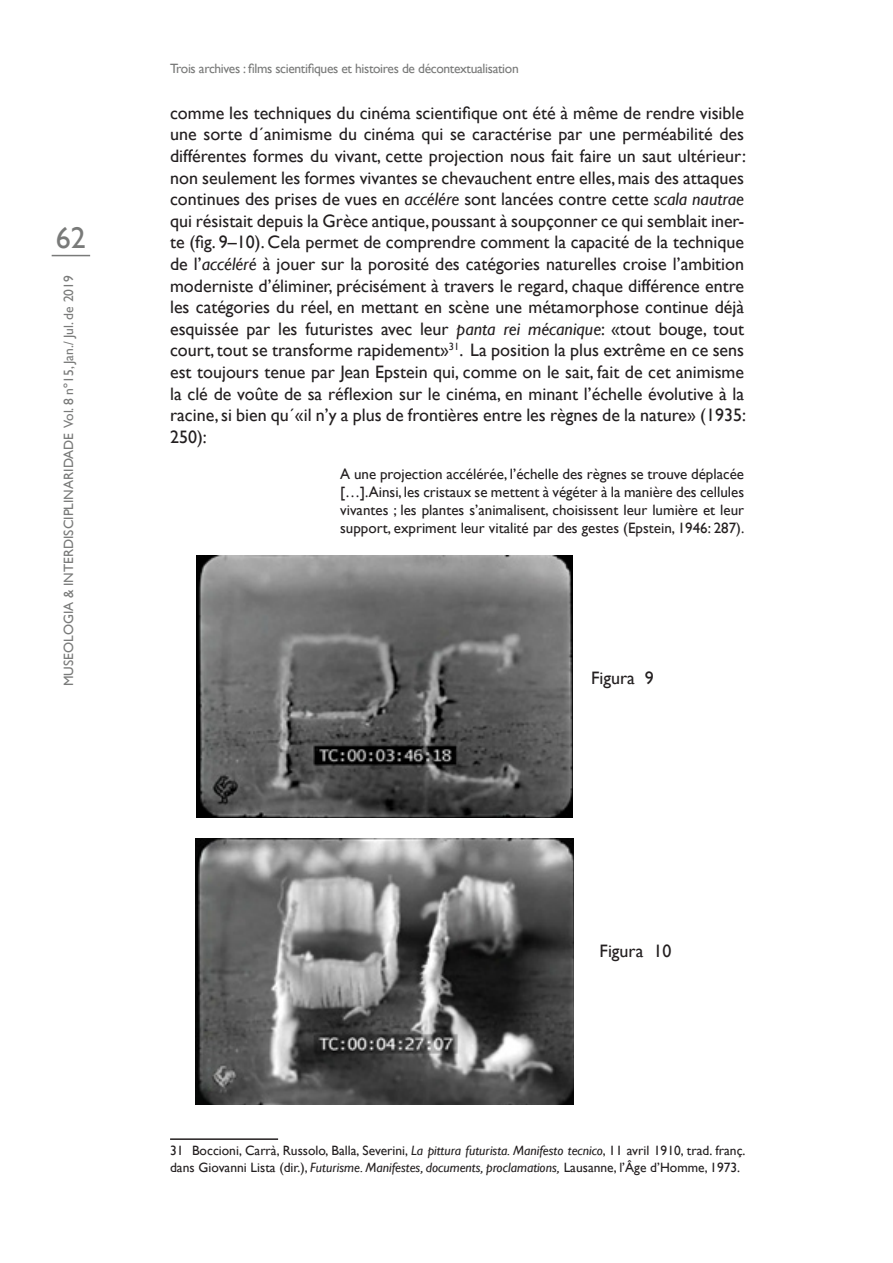
<style>
.page{position:relative;width:893px;height:1263px;background:#fff}
.page>*{position:absolute;margin:0;border:0;box-sizing:border-box;transform-origin:0 0}
.t1{font:30px "Gill Sans";color:#797a79}
.t2{font:18px/21.6px "Gill Sans";color:#231f20}
.t3{font:15px/18px "Gill Sans";color:#231f20;text-align:justify}
.t4{font:13.5px/16.2px "Gill Sans";color:#231f20}
.t5{font:13.5px "Gill Sans";letter-spacing:-.025em;color:#797a79}
.t6{font:13.5px "Gill Sans";color:#797a79}
.s1{font-style:italic}
</style>
<div class="page">
<hr style="left:52px;top:255px;width:38px;height:1px;background:#797a79">
<hr style="left:170px;top:1138px;width:108px;height:2px;background:#231f20">
<img style="left:195px;top:838px;width:378px;height:267px">
<img style="left:196px;top:556px;width:376px;height:261px">
<h1 class="t1" style="left:56px;top:221px;width:31px">62</h1>
<p class="t6" style="left:61px;top:686px;width:412px;rotate:-90deg">MUSEOLOGIA &amp; INTERDISCIPLINARIDADE Vol. 8 nº15, Jan./ Jul. de 2019</p>
<p class="t5" style="left:170px;top:61px;width:350px">Trois archives : films scientifiques et histoires de décontextualisation</p>
<p class="t2" style="left:170px;top:102px;width:577px">comme les techniques du cinéma scientifique ont été à même de rendre visible une sorte d´animisme du cinéma qui se caractérise par une perméabilité des diffé rentes formes du vivant, cette projection nous fait faire un saut ultérieur: non seulement les formes vivantes se chevauchent entre elles, mais des attaques continues des prises de vues en <span class="s1">accélére</span> sont lancées contre cette <span class="s1">scala nautrae </span>qui résistait depuis la Grèce antique, poussant à soupçonner ce qui semblait iner&shy;te (fig. 9–10). Cela permet de comprendre comment la capacité de la technique de l’<span class="s1">accéléré</span> à jouer sur la porosité des catégories naturelles croise l’ambition moderniste d’éliminer, précisément à travers le regard, chaque différence entre les catégories du réel, en mettant en scène une métamorphose continue déjà esquissée par les futuristes avec leur <span class="s1">panta rei mécanique</span>: «tout bouge, tout court, tout se transforme rapidement»<sup>31</sup>. La position la plus extrême en ce sens est toujours tenue par Jean Epstein qui, comme on le sait, fait de cet animisme la clé de voûte de sa réflexion sur le cinéma, en minant l’échelle évolutive à la racine, si bien qu´«il n’y a plus de frontières entre les règnes de la nature» (1935:<br>250):</p>
<p class="t3" style="left:340px;top:465px;width:406px">A une projection accélérée, l’échelle des règnes se trouve déplacée […].Ainsi, les cristaux se mettent à végéter à la manière des cellules vivantes ; les plantes s’animalisent, choisissent leur lumière et leur support, expriment leur vitalité par des gestes (Epstein, 1946: 287).</p>
<p class="t2" style="left:591px;top:667px;width:64px">Figura 9</p>
<p class="t2" style="left:600px;top:940px;width:73px">Figura 10</p>
<p class="t4" style="left:170px;top:1143px;width:577px">31 Boccioni, Carrà, Russolo, Balla, Severini, <span class="s1">La pittura futurista. Manifesto tecnico</span>, 11 avril 1910, trad. franç. dans Giovanni Lista (dir.), <span class="s1">Futurisme. Manifestes, documents, proclamations,</span> Lausanne, l’Âge d’Homme, 1973.</p>
</div>
